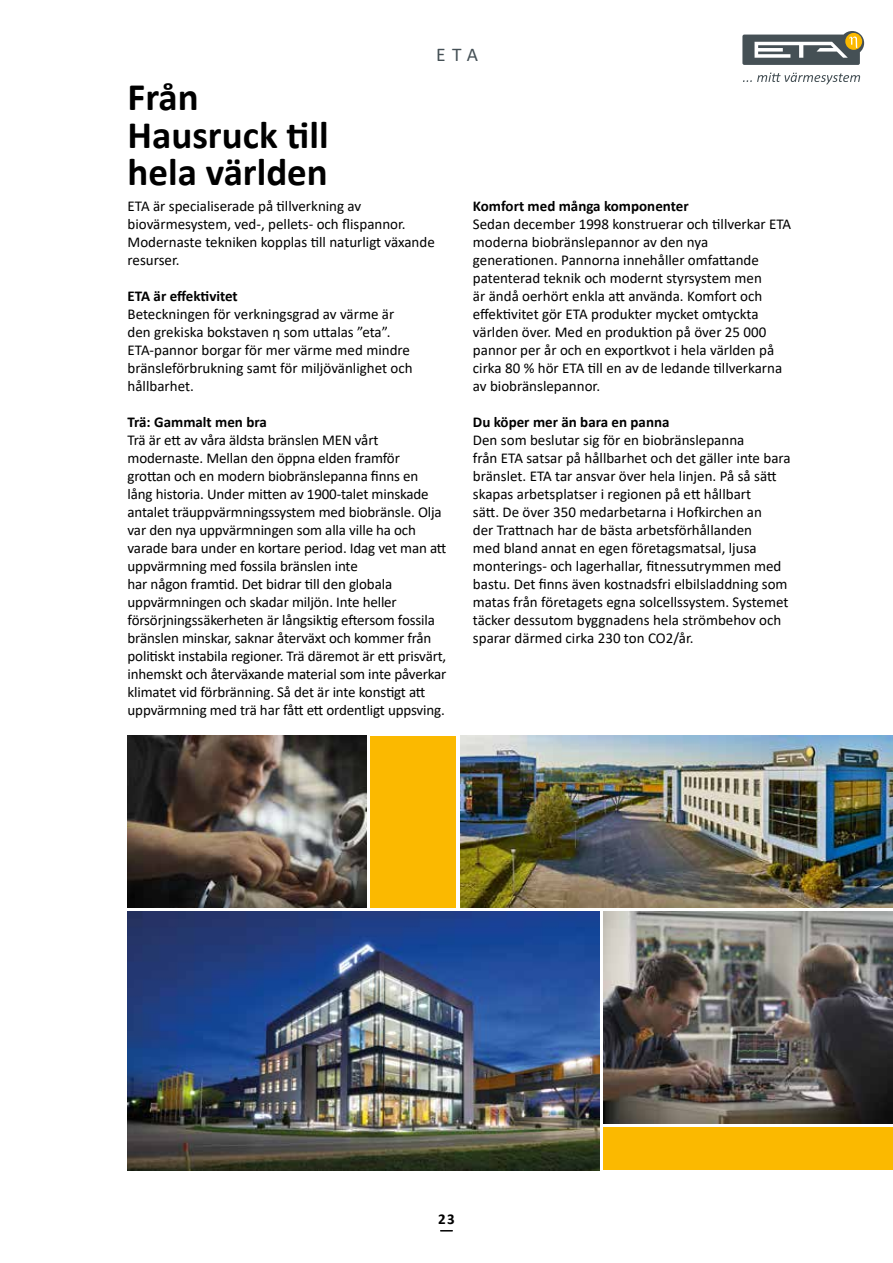
<style>
.page{position:relative;width:893px;height:1263px;background:#fff}
.page>*{position:absolute;margin:0;border:0;box-sizing:border-box;transform-origin:0 0}
.t1{font:700 39px/37.5px "Calibri";color:#000}
.t2{font:19.5px "Calibri";color:#455055}
.t3{font:15px/18px "Calibri";letter-spacing:-.005em;color:#000}
.t4{font:700 15px "Calibri";color:#000}
</style>
<div class="page">
<div style="left:604px;top:1127px;width:289px;height:43px;background:#fbb900"></div>
<img style="left:128px;top:736px;width:238px;height:171px">
<div style="left:371px;top:736px;width:85px;height:171px;background:#fbb900"></div>
<img style="left:604px;top:912px;width:289px;height:211px">
<img style="left:128px;top:912px;width:472px;height:258px">
<img style="left:460px;top:736px;width:433px;height:171px">
<svg style="left:742px;top:31px;width:122px;height:34px"></svg>
<svg style="left:743px;top:73px;width:117px;height:11px"></svg>
<h2 class="t2" style="left:436px;top:41px;width:44px">ETA</h2>
<h1 class="t1" style="left:128px;top:78px;width:203px">Från<br>Hausruck till hela världen</h1>
<p class="t3" style="left:128px;top:197px;width:309px">ETA är specialiserade på tillverkning av biovärmesystem, ved-, pellets- och flispannor.<br>Modernaste tekniken kopplas till naturligt växande resurser.</p>
<p class="t4" style="left:128px;top:286px;width:112px">ETA är effektivitet</p>
<p class="t3" style="left:128px;top:305px;width:287px">Beteckningen för verkningsgrad av värme är den grekiska bokstaven η som uttalas ”eta”.<br>ETA-pannor borgar för mer värme med mindre bränsleförbrukning samt för miljövänlighet och hållbarhet.</p>
<p class="t4" style="left:128px;top:412px;width:141px">Trä: Gammalt men bra</p>
<p class="t3" style="left:128px;top:431px;width:320px">Trä är ett av våra äldsta bränslen MEN vårt modernaste. Mellan den öppna elden framför grottan och en modern biobränslepanna finns en lång historia. Under mitten av 1900-talet minskade antalet träuppvärmningssystem med biobränsle. Olja var den nya uppvärmningen som alla ville ha och varade bara under en kortare period. Idag vet man att uppvärmning med fossila bränslen inte<br>har någon framtid. Det bidrar till den globala uppvärmningen och skadar miljön. Inte heller försörjningssäkerheten är långsiktig eftersom fossila bränslen minskar, saknar återväxt och kommer från politiskt instabila regioner. Trä däremot är ett prisvärt, inhemskt och återväxande material som inte påverkar klimatet vid förbränning. Så det är inte konstigt att uppvärmning med trä har fått ett ordentligt uppsving.</p>
<p class="t4" style="left:473px;top:196px;width:217px">Komfort med många komponenter</p>
<p class="t3" style="left:473px;top:215px;width:320px">Sedan december 1998 konstruerar och tillverkar ETA moderna biobränslepannor av den nya generationen. Pannorna innehåller omfattande patenterad teknik och modernt styrsystem men<br>är ändå oerhört enkla att använda. Komfort och effektivitet gör ETA produkter mycket omtyckta världen över. Med en produktion på över 25 000 pannor per år och en exportkvot i hela världen på cirka 80 % hör ETA till en av de ledande tillverkarna av biobränslepannor.</p>
<p class="t4" style="left:473px;top:412px;width:198px">Du köper mer än bara en panna</p>
<p class="t3" style="left:473px;top:431px;width:319px">Den som beslutar sig för en biobränslepanna<br>från ETA satsar på hållbarhet och det gäller inte bara bränslet. ETA tar ansvar över hela linjen. På så sätt skapas arbetsplatser i regionen på ett hållbart<br>sätt. De över 350 medarbetarna i Hofkirchen an<br>der Trattnach har de bästa arbetsförhållanden<br>med bland annat en egen företagsmatsal, ljusa monterings- och lagerhallar, fitnessutrymmen med bastu. Det finns även kostnadsfri elbilsladdning som matas från företagets egna solcellssystem. Systemet täcker dessutom byggnadens hela strömbehov och sparar därmed cirka 230 ton CO2/år.</p>
<p class="t4" style="left:438px;top:1208px;width:18px">23</p>
</div>
